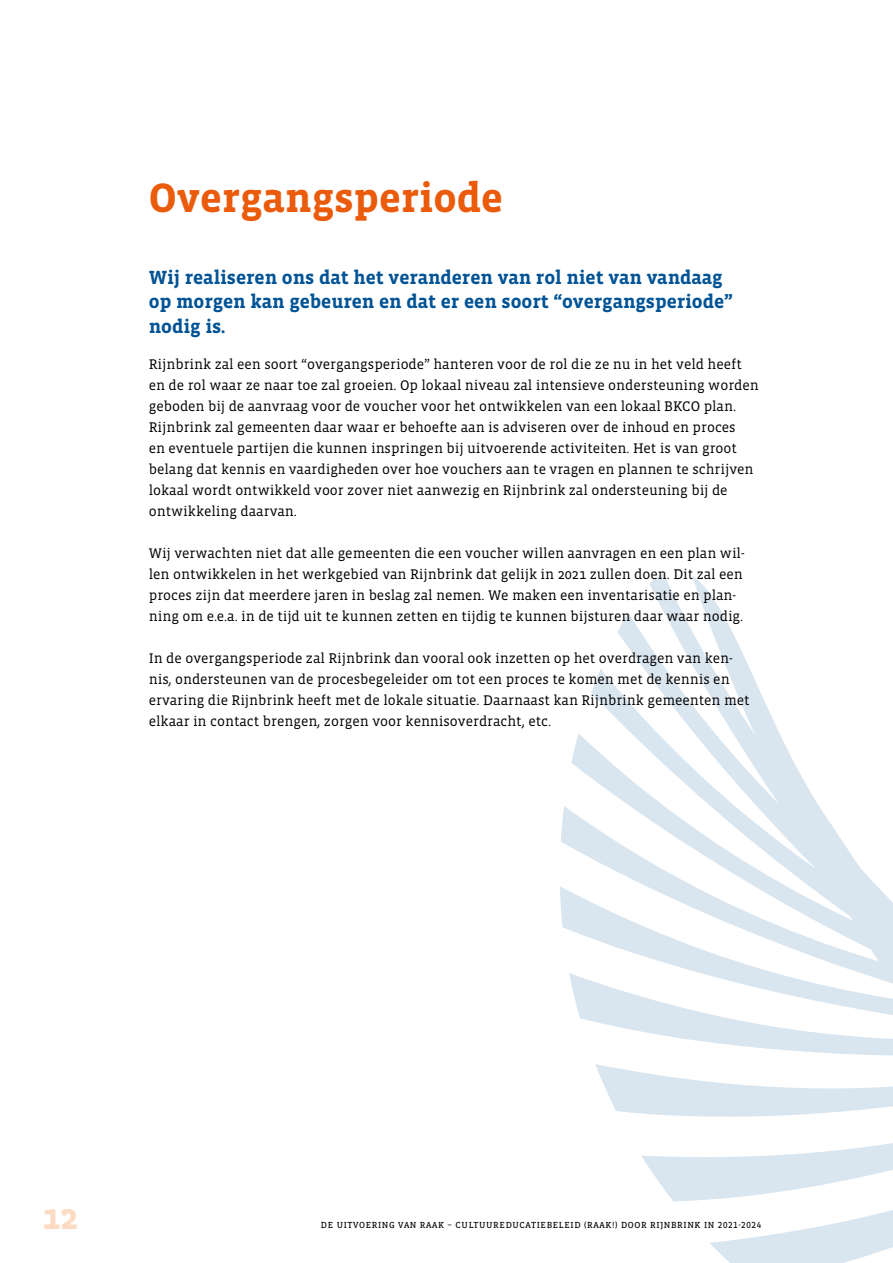
<style>
.page{position:relative;width:893px;height:1263px;background:#fff}
.page>*{position:absolute;margin:0;border:0;box-sizing:border-box;transform-origin:0 0}
.t1{font:700 42px "Vista Slab OTCE";color:#ea5b0b}
.t2{font:700 36px "Vista Slab OTCE";color:#fcdbc2}
.t3{font:700 19.5px/24px "Vista Slab OTCE";color:#005395}
.t4{font:14.25px/21px "Vista Slab OTCE";color:#000}
.t5{font:9px "Vista Slab OTCE";letter-spacing:.07em;color:#000}
</style>
<div class="page">
<svg style="left:560px;top:573px;width:333px;height:690px"></svg>
<h1 class="t1" style="left:149px;top:174px;width:356px">Overgangsperiode</h1>
<h3 class="t3" style="left:149px;top:266px;width:586px">Wij realiseren ons dat het veranderen van rol niet van vandaag op morgen kan gebeuren en dat er een soort “overgangsperiode” nodig is.</h3>
<p class="t4" style="left:149px;top:354px;width:611px">Rijnbrink zal een soort “overgangsperiode” hanteren voor de rol die ze nu in het veld heeft en de rol waar ze naar toe zal groeien. Op lokaal niveau zal intensieve ondersteuning worden geboden bij de aanvraag voor de voucher voor het ontwikkelen van een lokaal BKCO plan.<br>Rijnbrink zal gemeenten daar waar er behoefte aan is adviseren over de inhoud en proces<br>en eventuele partijen die kunnen inspringen bij uitvoerende activiteiten. Het is van groot belang dat kennis en vaardigheden over hoe vouchers aan te vragen en plannen te schrijven lokaal wordt ontwikkeld voor zover niet aanwezig en Rijnbrink zal ondersteuning bij de ontwikkeling daarvan.</p>
<p class="t4" style="left:149px;top:543px;width:597px">Wij verwachten niet dat alle gemeenten die een voucher willen aanvragen en een plan wil&shy;len ontwikkelen in het werkgebied van Rijnbrink dat gelijk in 2021 zullen doen. Dit zal een proces zijn dat meerdere jaren in beslag zal nemen. We maken een inventarisatie en plan&shy;ning om e.e.a. in de tijd uit te kunnen zetten en tijdig te kunnen bijsturen daar waar nodig.</p>
<p class="t4" style="left:149px;top:648px;width:602px">In de overgangsperiode zal Rijnbrink dan vooral ook inzetten op het overdragen van ken&shy;nis, ondersteunen van de procesbegeleider om tot een proces te komen met de kennis en ervaring die Rijnbrink heeft met de lokale situatie. Daarnaast kan Rijnbrink gemeenten met elkaar in contact brengen, zorgen voor kennisoverdracht, etc.</p>
<h2 class="t2" style="left:43px;top:1196px;width:37px">12</h2>
<p class="t5" style="left:321px;top:1219px;width:442px">DE UITVOERING VAN RAAK – CULTUUREDUCATIEBELEID (RAAK!) DOOR RIJNBRINK IN 2021-2024</p>
</div>
